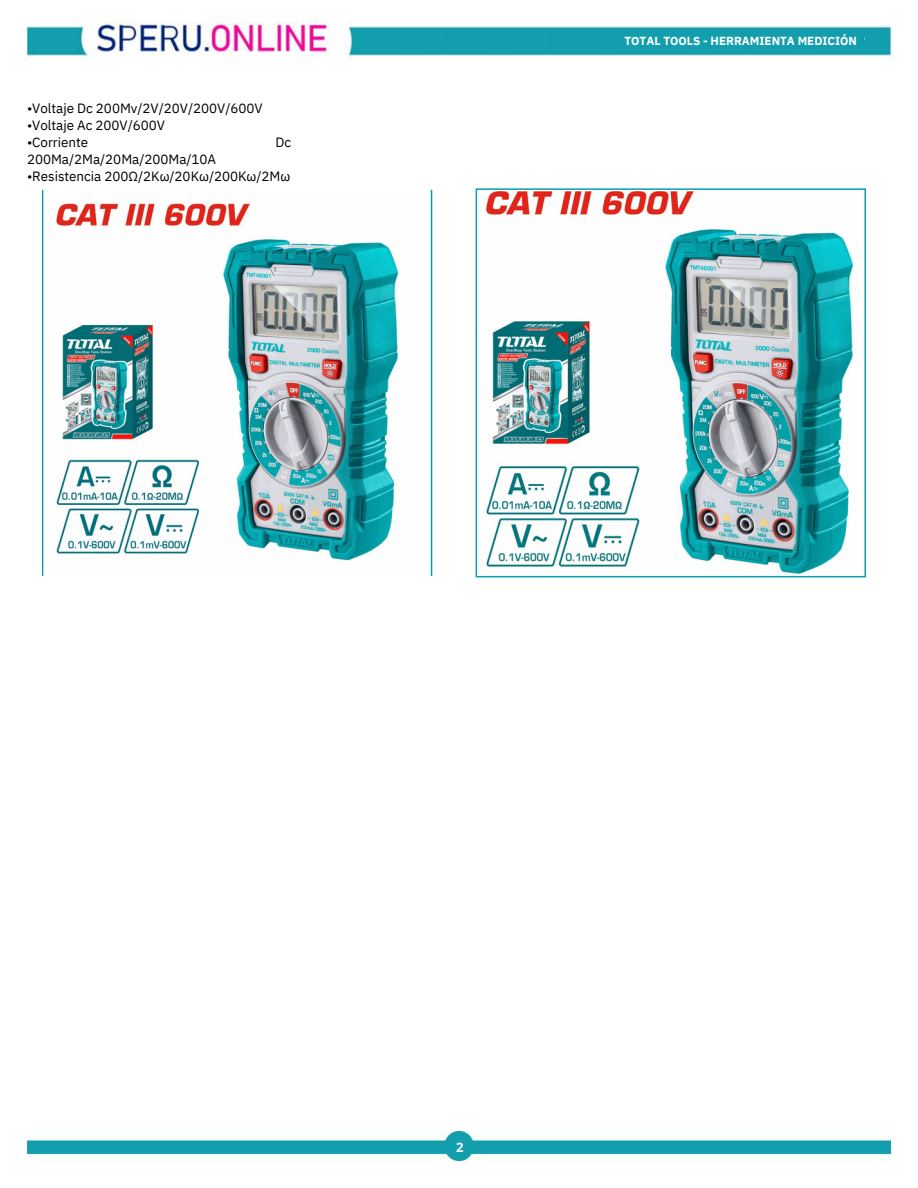
<style>
.page{position:relative;width:918px;height:1188px;background:#fff}
.page>*{position:absolute;margin:0;border:0;box-sizing:border-box;transform-origin:0 0}
.t1{font:13.35px "IBM Plex Sans";color:#000}
.t2{font:700 13.05px "Open Sans";color:#fff}
.t3{font:700 11.7px "IBM Plex Sans";color:#fff}
</style>
<div class="page">
<svg style="left:42px;top:190px;width:390px;height:386px"></svg>
<img style="left:45px;top:191px;width:385px;height:383px">
<svg style="left:476px;top:188px;width:390px;height:389px"></svg>
<img style="left:479px;top:191px;width:384px;height:383px">
<img style="left:27px;top:1131px;width:864px;height:29px">
<img style="left:27px;top:23px;width:865px;height:36px">
<img style="left:446px;top:23px;width:105px;height:36px">
<img style="left:551px;top:23px;width:90px;height:36px">
<img style="left:641px;top:23px;width:108px;height:36px">
<img style="left:749px;top:23px;width:116px;height:36px">
<p class="t1" style="left:27px;top:98px;width:237px">•Voltaje Dc 200Mv/2V/20V/200V/600V</p>
<p class="t1" style="left:27px;top:115px;width:140px">•Voltaje Ac 200V/600V</p>
<p class="t1" style="left:27px;top:132px;width:63px">•Corriente</p>
<p class="t1" style="left:276px;top:132px;width:17px">Dc</p>
<p class="t1" style="left:27px;top:149px;width:191px">200Μa/2Ma/20Ma/200Ma/10A</p>
<p class="t1" style="left:27px;top:166px;width:265px">•Resistencia 200Ω/2Kω/20Kω/200Kω/2Mω</p>
<p class="t3" style="left:624px;top:31px;width:234px">TOTAL TOOLS - HERRAMIENTA MEDICIÓN</p>
<p class="t2" style="left:456px;top:1138px;width:9px">2</p>
</div>
